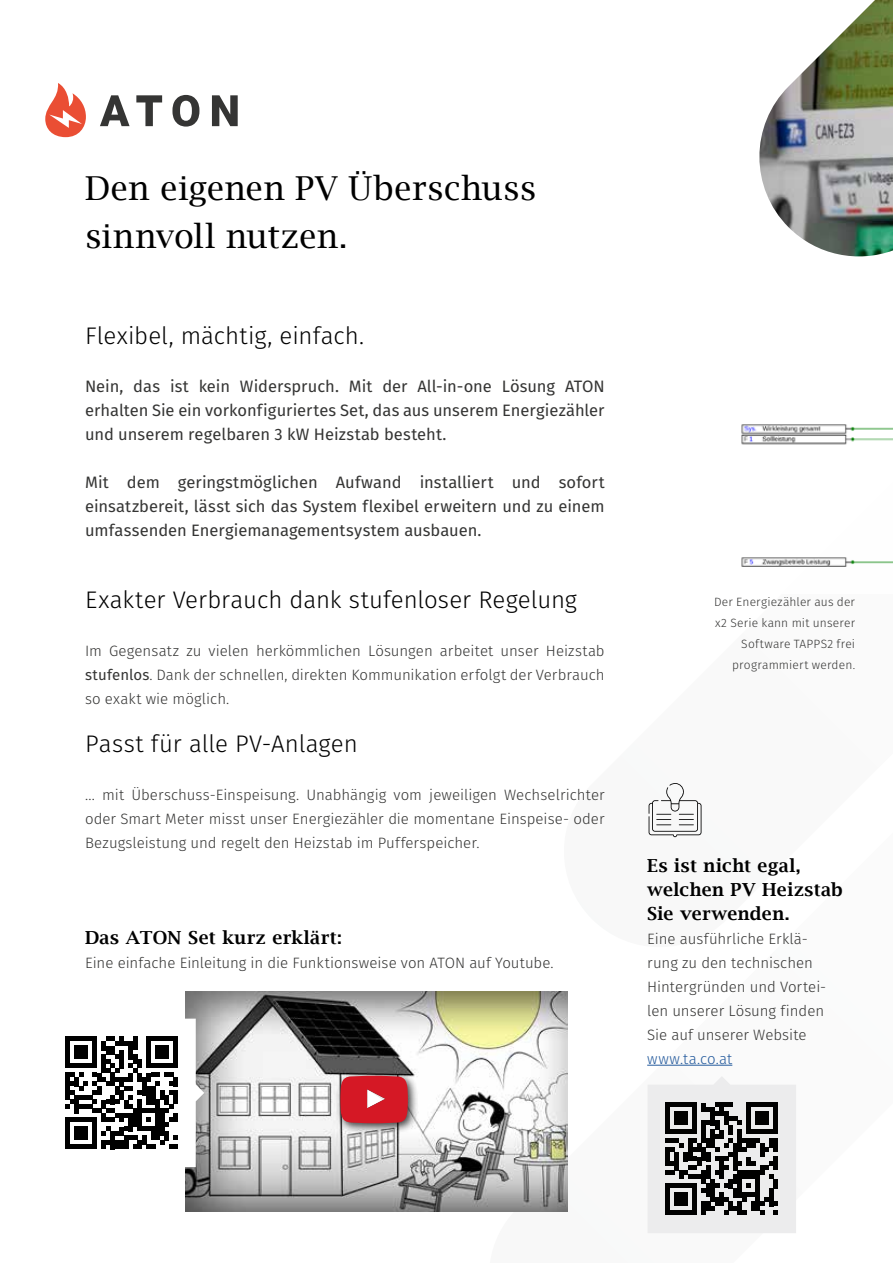
<style>
.page{position:relative;width:893px;height:1263px;background:#fff}
.page>*{position:absolute;margin:0;border:0;box-sizing:border-box;transform-origin:0 0}
.t1{font:33px/48px "Lucida Bright";letter-spacing:.005em;color:#000}
.t2{font:300 24px "Fira Sans";color:#000}
.t3{font:600 18px/24px "Lucida Bright";letter-spacing:.02em;color:#000}
.t4{font:16.5px/24px "Fira Sans";color:#353534;text-align:justify}
.t5{font:300 15px/24px "Fira Sans";color:#353534;text-align:justify}
.t6{font:300 15px "Fira Sans";letter-spacing:.03em;color:#255b9d}
.t7{font:300 12px/21px "Fira Sans";letter-spacing:.01em;color:#353534;text-align:right}
.s1{font-weight:400}
</style>
<div class="page">
<svg style="left:100px;top:95px;width:30px;height:31px"></svg>
<svg style="left:136px;top:95px;width:26px;height:31px"></svg>
<svg style="left:172px;top:95px;width:27px;height:32px"></svg>
<svg style="left:212px;top:95px;width:26px;height:31px"></svg>
<svg style="left:45px;top:83px;width:41px;height:54px"></svg>
<img style="left:185px;top:991px;width:382px;height:220px">
<svg style="left:65px;top:1019px;width:139px;height:148px"></svg>
<div style="left:335px;top:1070px;width:84px;height:64px;background:#000;opacity:.75"></div>
<svg style="left:340px;top:1076px;width:68px;height:47px"></svg>
<svg style="left:648px;top:1076px;width:148px;height:157px"></svg>
<img style="left:759px;top:0;width:134px;height:257px">
<hr style="left:647px;top:1065px;width:85px;height:1px;background:#255b9d">
<svg style="left:649px;top:783px;width:52px;height:54px"></svg>
<img style="left:741px;top:424px;width:152px;height:143px">
<h1 class="t1" style="left:85px;top:164px;width:453px">Den eigenen PV Überschuss sinnvoll nutzen.</h1>
<h2 class="t2" style="left:85px;top:318px;width:281px">Flexibel, mächtig, einfach.</h2>
<p class="t4" style="left:85px;top:373px;width:521px">Nein, das ist kein Widerspruch. Mit der All-in-one Lösung ATON erhalten Sie ein vorkonfiguriertes Set, das aus unserem Energiezähler und unserem regelbaren 3 kW Heizstab besteht.</p>
<p class="t4" style="left:85px;top:469px;width:521px">Mit dem geringstmöglichen Aufwand installiert und sofort einsatzbereit, lässt sich das System flexibel erweitern und zu einem umfassenden Energiemanagementsystem ausbauen.</p>
<h2 class="t2" style="left:85px;top:582px;width:493px">Exakter Verbrauch dank stufenloser Regelung</h2>
<p class="t5" style="left:85px;top:638px;width:521px">Im Gegensatz zu vielen herkömmlichen Lösungen arbeitet unser Heizstab <span class="s1">stufenlos</span>. Dank der schnellen, direkten Kommunikation erfolgt der Verbrauch so exakt wie möglich.</p>
<h2 class="t2" style="left:85px;top:726px;width:274px">Passt für alle PV-Anlagen</h2>
<p class="t5" style="left:85px;top:782px;width:521px">... mit Überschuss-Einspeisung. Unabhängig vom jeweiligen Wechselrichter oder Smart Meter misst unser Energiezähler die momentane Einspeise- oder Bezugsleistung und regelt den Heizstab im Pufferspeicher.</p>
<p class="t3" style="left:85px;top:925px;width:258px">Das ATON Set kurz erklärt:</p>
<p class="t5" style="left:85px;top:950px;width:470px">Eine einfache Einleitung in die Funktionsweise von ATON auf Youtube.</p>
<p class="t7" style="left:714px;top:592px;width:143px">Der Energiezähler aus der x2 Serie kann mit unserer<br>Software TAPPS2 frei programmiert werden.</p>
<p class="t3" style="left:647px;top:853px;width:197px">Es ist nicht egal, welchen PV Heizstab<br>Sie verwenden.</p>
<p class="t5" style="left:647px;top:926px;width:180px;text-align:left">Eine ausführliche Erklä&shy;rung zu den technischen<br>Hintergründen und Vortei&shy;len unserer Lösung finden<br>Sie auf unserer Website</p>
<p class="t6" style="left:647px;top:1048px;width:87px">www.ta.co.at</p>
</div>
